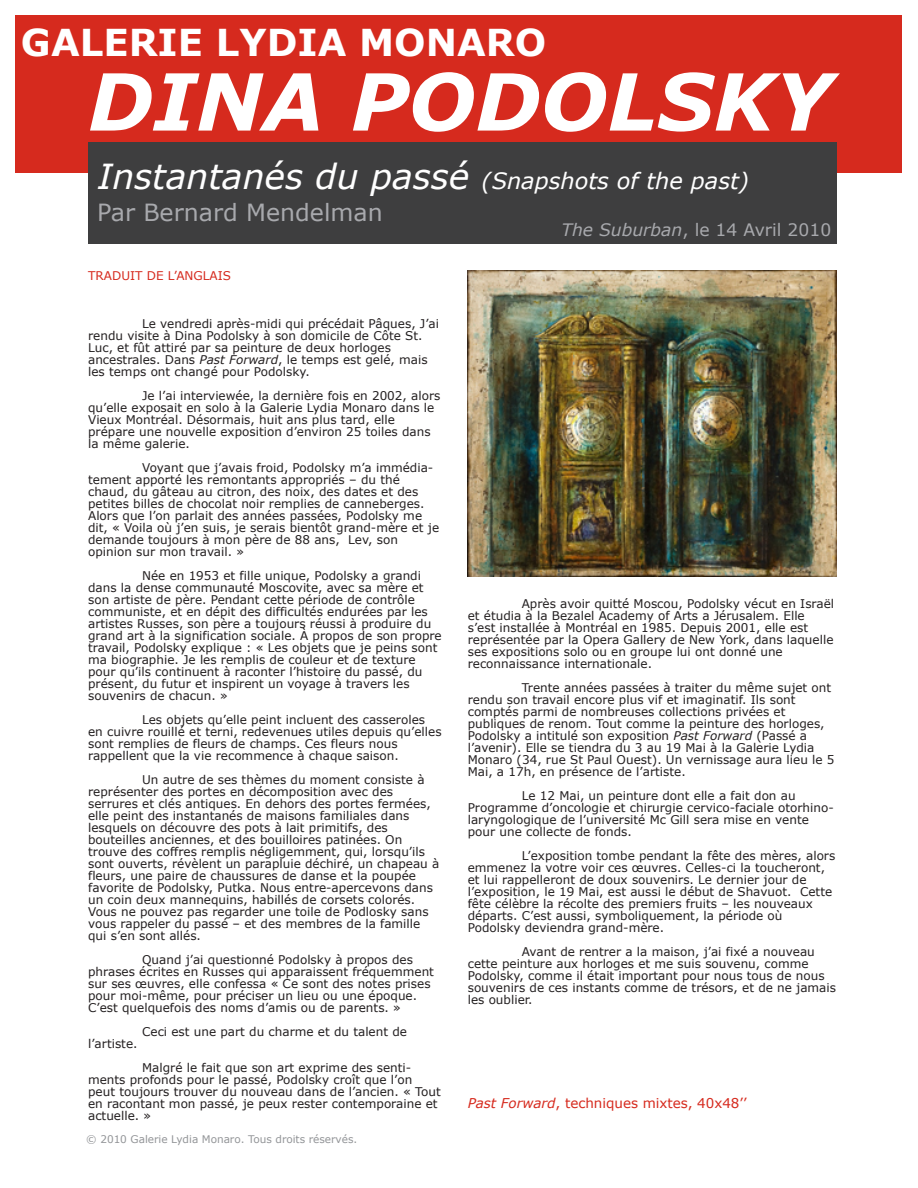
<style>
.page{position:relative;width:918px;height:1188px;background:#fff}
.page>*{position:absolute;margin:0;border:0;box-sizing:border-box;transform-origin:0 0}
.t1{font:italic 700 78.75px "Verdana";color:#fff}
.t2{font:700 37.05px "Verdana";color:#fff}
.t3{font:23.7px "Verdana";color:#a8a9ad}
.t4{font:italic 22.5px "Verdana";color:#fff}
.t5{font:17.1px "Verdana";color:#a8a9ad}
.t6{font:13.5px "Verdana";letter-spacing:-.005em;color:#d62a1e}
.t7{font:12px/12px "Verdana";color:#231f20}
.t8{font:12px "Verdana";color:#d62a1e}
.t9{font:10.5px "Verdana";letter-spacing:-.005em;color:#939598}
.s1{font-size:34.5px}
.s2{font-style:italic}
</style>
<div class="page">
<div style="left:15px;top:15px;width:887px;height:158px;background:#d62a1e"></div>
<div style="left:88px;top:143px;width:748px;height:101px;background:#3e3e3f"></div>
<img style="left:468px;top:271px;width:368px;height:305px">
<h2 class="t2" style="left:21px;top:18px;width:527px">GALERIE LYDIA MONARO</h2>
<h1 class="t1" style="left:88px;top:51px;width:746px">DINA PODOLSKY</h1>
<h3 class="t4" style="left:98px;top:166px;width:653px"><span class="s1">Instantanés du passé</span> (Snapshots of the past)</h3>
<h3 class="t3" style="left:97px;top:197px;width:287px">Par Bernard Mendelman</h3>
<h3 class="t5" style="left:562px;top:219px;width:271px"><span class="s2">The Suburban</span>, le 14 Avril 2010</h3>
<p class="t8" style="left:88px;top:268px;width:144px">TRADUIT DE L’ANGLAIS</p>
<p class="t7" style="left:88px;top:318px;width:353px;text-indent:54px">Le vendredi après-midi qui précédait Pâques, J’ai rendu visite à Dina Podolsky à son domicile de Côte St.<br>Luc, et fût attiré par sa peinture de deux horloges ancestrales. Dans <span class="s2">Past Forward</span>, le temps est gelé, mais les temps ont changé pour Podolsky.</p>
<p class="t7" style="left:88px;top:390px;width:354px;text-indent:54px">Je l’ai interviewée, la dernière fois en 2002, alors qu’elle exposait en solo à la Galerie Lydia Monaro dans le Vieux Montréal. Désormais, huit ans plus tard, elle prépare une nouvelle exposition d’environ 25 toiles dans la même galerie.</p>
<p class="t7" style="left:88px;top:462px;width:353px;text-indent:54px">Voyant que j’avais froid, Podolsky m’a immédia&shy;tement apporté les remontants appropriés – du thé chaud, du gâteau au citron, des noix, des dates et des petites billes de chocolat noir remplies de canneberges.<br>Alors que l’on parlait des années passées, Podolsky me dit, « Voila où j’en suis, je serais bientôt grand-mère et je demande toujours à mon père de 88 ans, Lev, son opinion sur mon travail. »</p>
<p class="t7" style="left:88px;top:570px;width:355px;text-indent:54px">Née en 1953 et fille unique, Podolsky a grandi dans la dense communauté Moscovite, avec sa mère et son artiste de père. Pendant cette période de contrôle communiste, et en dépit des difficultés endurées par les artistes Russes, son père a toujours réussi à produire du grand art à la signification sociale. À propos de son propre travail, Podolsky explique : « Les objets que je peins sont ma biographie. Je les remplis de couleur et de texture pour qu’ils continuent à raconter l’histoire du passé, du présent, du futur et inspirent un voyage à travers les souvenirs de chacun. »</p>
<p class="t7" style="left:88px;top:714px;width:355px;text-indent:54px">Les objets qu’elle peint incluent des casseroles en cuivre rouillé et terni, redevenues utiles depuis qu’elles sont remplies de fleurs de champs. Ces fleurs nous rappellent que la vie recommence à chaque saison.</p>
<p class="t7" style="left:88px;top:774px;width:353px;text-indent:54px">Un autre de ses thèmes du moment consiste à représenter des portes en décomposition avec des serrures et clés antiques. En dehors des portes fermées, elle peint des instantanés de maisons familiales dans lesquels on découvre des pots à lait primitifs, des bouteilles anciennes, et des bouilloires patinées. On trouve des coffres remplis négligemment, qui, lorsqu’ils sont ouverts, révèlent un parapluie déchiré, un chapeau à fleurs, une paire de chaussures de danse et la poupée favorite de Podolsky, Putka. Nous entre-apercevons dans un coin deux mannequins, habillés de corsets colorés.<br>Vous ne pouvez pas regarder une toile de Podlosky sans vous rappeler du passé – et des membres de la famille qui s’en sont allés.</p>
<p class="t7" style="left:88px;top:954px;width:347px;text-indent:54px">Quand j’ai questionné Podolsky à propos des phrases écrites en Russes qui apparaissent fréquemment sur ses œuvres, elle confessa « Ce sont des notes prises pour moi-même, pour préciser un lieu ou une époque.<br>C’est quelquefois des noms d’amis ou de parents. »</p>
<p class="t7" style="left:142px;top:1026px;width:266px">Ceci est une part du charme et du talent de</p>
<p class="t7" style="left:88px;top:1038px;width:51px">l’artiste.</p>
<p class="t7" style="left:88px;top:1062px;width:354px;text-indent:54px">Malgré le fait que son art exprime des senti&shy;ments profonds pour le passé, Podolsky croît que l’on peut toujours trouver du nouveau dans de l’ancien. « Tout en racontant mon passé, je peux rester contemporaine et actuelle. »</p>
<p class="t7" style="left:468px;top:598px;width:368px;text-indent:54px">Après avoir quitté Moscou, Podolsky vécut en Israël et étudia à la Bezalel Academy of Arts a Jérusalem. Elle s’est installée à Montréal en 1985. Depuis 2001, elle est représentée par la Opera Gallery de New York, dans laquelle ses expositions solo ou en groupe lui ont donné une reconnaissance internationale.</p>
<p class="t7" style="left:468px;top:682px;width:368px;text-indent:54px">Trente années passées à traiter du même sujet ont rendu son travail encore plus vif et imaginatif. Ils sont comptés parmi de nombreuses collections privées et publiques de renom. Tout comme la peinture des horloges, Podolsky a intitulé son exposition <span class="s2">Past Forward</span> (Passé a l’avenir). Elle se tiendra du 3 au 19 Mai à la Galerie Lydia Monaro (34, rue St Paul Ouest). Un vernissage aura lieu le 5<br>Mai, a 17h, en présence de l’artiste.</p>
<p class="t7" style="left:468px;top:790px;width:368px;text-indent:54px">Le 12 Mai, un peinture dont elle a fait don au Programme d’oncologie et chirurgie cervico-faciale otorhino&shy;laryngologique de l’université Mc Gill sera mise en vente pour une collecte de fonds.</p>
<p class="t7" style="left:468px;top:850px;width:369px;text-indent:54px">L’exposition tombe pendant la fête des mères, alors emmenez la votre voir ces œuvres. Celles-ci la toucheront, et lui rappelleront de doux souvenirs. Le dernier jour de l’exposition, le 19 Mai, est aussi le début de Shavuot. Cette fête célèbre la récolte des premiers fruits – les nouveaux départs. C’est aussi, symboliquement, la période où Podolsky deviendra grand-mère.</p>
<p class="t7" style="left:468px;top:946px;width:370px;text-indent:54px">Avant de rentrer a la maison, j’ai fixé a nouveau cette peinture aux horloges et me suis souvenu, comme Podolsky, comme il était important pour nous tous de nous souvenirs de ces instants comme de trésors, et de ne jamais les oublier.</p>
<p class="t6" style="left:468px;top:1094px;width:280px"><span class="s2">Past Forward</span>, techniques mixtes, 40x48’’</p>
<p class="t9" style="left:86px;top:1132px;width:273px">© 2010 Galerie Lydia Monaro. Tous droits réservés.</p>
</div>
